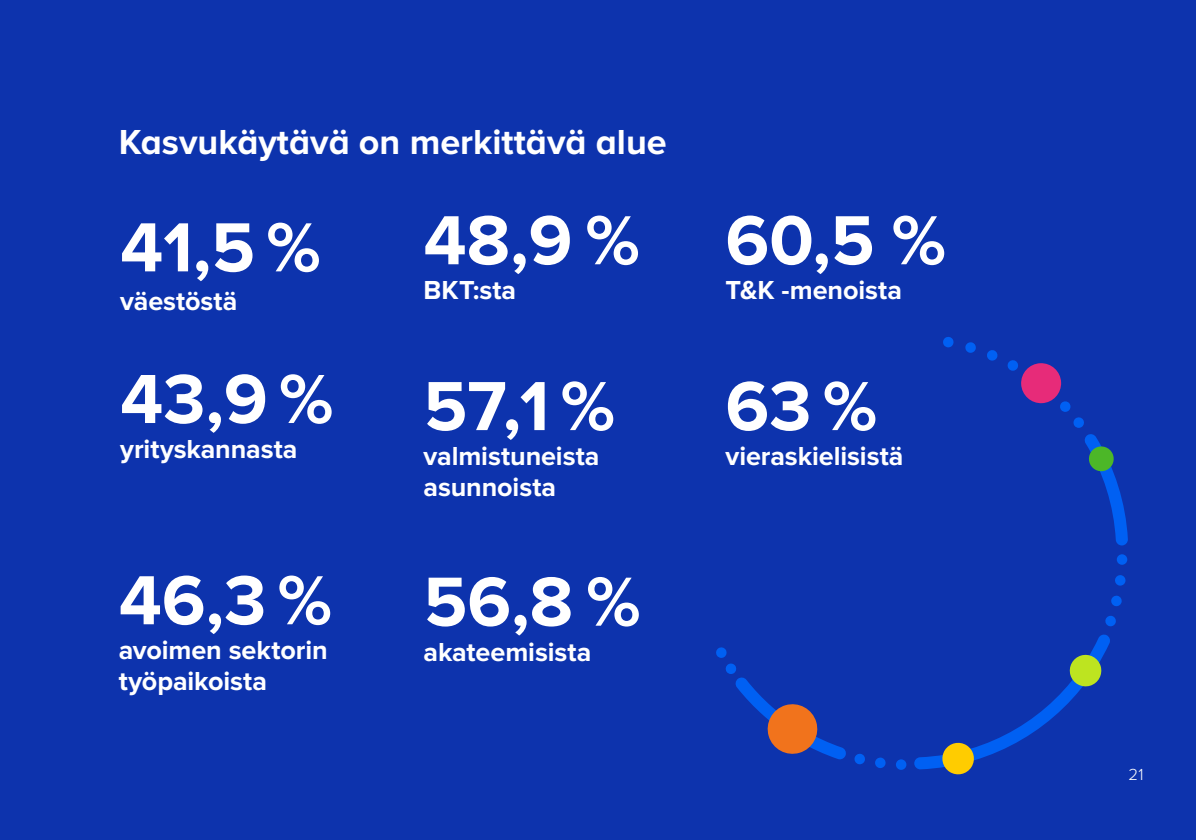
<style>
.page{position:relative;width:1196px;height:840px;background:#0d33ad}
.page>*{position:absolute;margin:0;border:0;box-sizing:border-box;transform-origin:0 0}
.t1{font:700 72px "Proxima Nova";color:#fff}
.t2{font:700 36px "Proxima Nova";color:#fff}
.t3{font:700 27px "Proxima Nova";letter-spacing:-.005em;color:#fff}
.t4{font:300 16.6px "Proxima Nova";color:#fff}
</style>
<div class="page">
<svg style="left:716px;top:647px;width:19px;height:27px"></svg>
<svg style="left:943px;top:337px;width:11px;height:10px"></svg>
<svg style="left:1060px;top:401px;width:24px;height:27px"></svg>
<svg style="left:965px;top:342px;width:11px;height:11px"></svg>
<svg style="left:987px;top:350px;width:11px;height:11px"></svg>
<svg style="left:1007px;top:360px;width:11px;height:11px"></svg>
<svg style="left:735px;top:434px;width:393px;height:335px"></svg>
<div style="left:1021px;top:363px;width:41px;height:41px;background:#e72b79;border-radius:50%"></div>
<svg style="left:765px;top:701px;width:55px;height:56px"></svg>
<svg style="left:1087px;top:445px;width:28px;height:28px"></svg>
<svg style="left:940px;top:741px;width:36px;height:34px"></svg>
<svg style="left:1068px;top:653px;width:35px;height:35px"></svg>
<p class="t2" style="left:119px;top:121px;width:549px">Kasvukäytävä on merkittävä alue</p>
<p class="t1" style="left:120px;top:206px;width:202px">41,5 %</p>
<p class="t3" style="left:120px;top:286px;width:119px">väestöstä</p>
<p class="t1" style="left:120px;top:358px;width:215px">43,9 %</p>
<p class="t3" style="left:120px;top:433px;width:179px">yrityskannasta</p>
<p class="t1" style="left:119px;top:559px;width:215px">46,3 %</p>
<p class="t3" style="left:119px;top:635px;width:210px">avoimen sektorin</p>
<p class="t3" style="left:119px;top:666px;width:150px">työpaikoista</p>
<p class="t1" style="left:424px;top:199px;width:218px">48,9 %</p>
<p class="t3" style="left:424px;top:275px;width:94px">BKT:sta</p>
<p class="t1" style="left:424px;top:365px;width:193px">57,1 %</p>
<p class="t3" style="left:424px;top:441px;width:177px">valmistuneista</p>
<p class="t3" style="left:424px;top:472px;width:134px">asunnoista</p>
<p class="t1" style="left:424px;top:560px;width:219px">56,8 %</p>
<p class="t3" style="left:424px;top:636px;width:169px">akateemisista</p>
<p class="t1" style="left:725px;top:199px;width:222px">60,5 %</p>
<p class="t3" style="left:725px;top:275px;width:178px">T&amp;K -menoista</p>
<p class="t1" style="left:725px;top:365px;width:153px">63 %</p>
<p class="t3" style="left:725px;top:441px;width:180px">vieraskielisistä</p>
<p class="t4" style="left:1128px;top:765px;width:17px">21</p>
</div>
